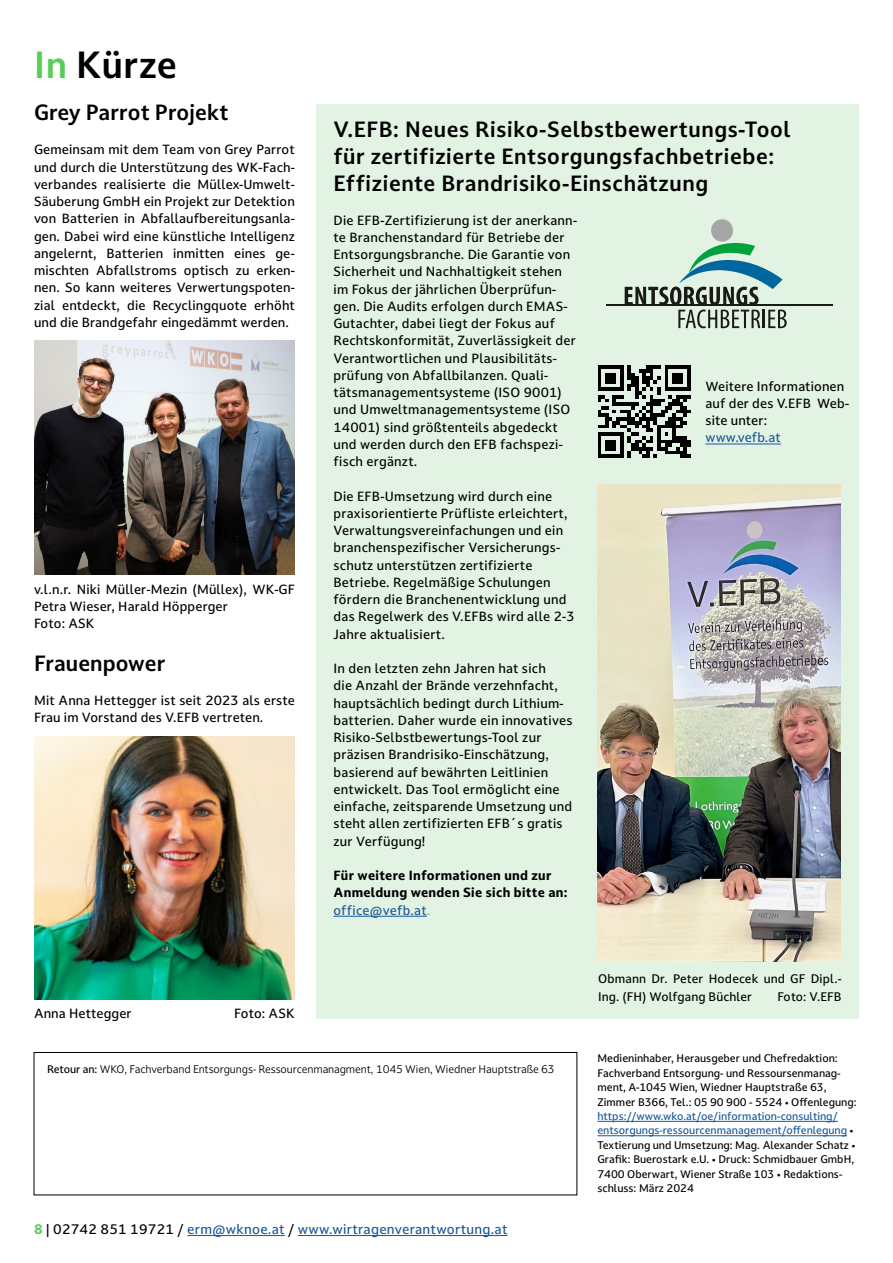
<style>
.page{position:relative;width:893px;height:1263px;background:#fff}
.page>*{position:absolute;margin:0;border:0;box-sizing:border-box;transform-origin:0 0}
.t1{font:700 36px "Darkmode Darkmode On";letter-spacing:.01em;color:#000}
.t2{font:700 21px/27px "Darkmode Darkmode On";letter-spacing:.025em;color:#000}
.t3{font:700 21px "Darkmode Darkmode On";color:#000}
.t4{font:500 13.2px "Darkmode Darkmode On";letter-spacing:.02em;color:#1b5899}
.t5{font:500 12.6px/17.2px "Darkmode Darkmode On";letter-spacing:.02em;color:#000}
.t6{font:12.6px/17.2px "Darkmode Darkmode On X Bold";letter-spacing:.02em;color:#000}
.t7{font:500 12.6px "Darkmode Darkmode On";letter-spacing:.01em;color:#1b5899}
.t8{font:500 11.85px/18.1px "Darkmode Darkmode On";letter-spacing:.01em;color:#000}
.t9{font:500 10.5px/14.4px "Darkmode Darkmode On";color:#000}
.t10{font:10.5px "Darkmode Darkmode On";letter-spacing:-.01em;color:#000}
.s1{color:#5acd59}
.s2{font-weight:500}
.s3{font-family:"Darkmode Darkmode On X Bold";font-weight:400;color:#5acd59}
.s4{color:#000}
.s5{color:#1b5899}
</style>
<div class="page">
<div style="left:34px;top:1052px;width:543px;height:143px;border:1px solid #000"></div>
<img style="left:34px;top:736px;width:261px;height:263px">
<img style="left:34px;top:341px;width:261px;height:233px">
<div style="left:316px;top:104px;width:543px;height:914px;background:#e2f3e4"></div>
<hr style="left:333px;top:916px;width:94px;height:1px;background:#1b5899">
<svg style="left:625px;top:219px;width:162px;height:109px"></svg>
<hr style="left:607px;top:305px;width:226px;height:1px;background:#1a1a17">
<img style="left:597px;top:485px;width:243px;height:477px">
<svg style="left:598px;top:365px;width:93px;height:93px"></svg>
<hr style="left:705px;top:443px;width:76px;height:1px;background:#1b5899">
<hr style="left:187px;top:1235px;width:98px;height:1px;background:#1b5899">
<hr style="left:298px;top:1235px;width:209px;height:1px;background:#1b5899">
<hr style="left:597px;top:1121px;width:241px;height:1px;background:#1b5899">
<hr style="left:597px;top:1135px;width:250px;height:1px;background:#1b5899">
<h1 class="t1" style="left:34px;top:40px;width:145px"><span class="s1">In</span> Kürze</h1>
<h2 class="t3" style="left:34px;top:98px;width:196px">Grey Parrot Projekt</h2>
<p class="t5" style="left:34px;top:141px;width:262px;text-align:justify">Gemeinsam mit dem Team von Grey Parrot und durch die Unterstützung des WK-Fach&shy;verbandes realisierte die Müllex-Umwelt-Säuberung GmbH ein Projekt zur Detektion von Batterien in Abfallaufbereitungsanla&shy;gen. Dabei wird eine künstliche Intelligenz angelernt, Batterien inmitten eines ge&shy;mischten Abfallstroms optisch zu erken&shy;nen. So kann weiteres Verwertungspoten&shy;zial entdeckt, die Recyclingquote erhöht und die Brandgefahr eingedämmt werden.</p>
<p class="t5" style="left:34px;top:580px;width:262px">v.l.n.r. Niki Müller-Mezin (Müllex), WK-GF<br>Petra Wieser, Harald Höpperger<br>Foto: ASK</p>
<h2 class="t3" style="left:34px;top:649px;width:133px">Frauenpower</h2>
<p class="t5" style="left:34px;top:692px;width:262px">Mit Anna Hettegger ist seit 2023 als erste<br>Frau im Vorstand des V.EFB vertreten.</p>
<p class="t5" style="left:34px;top:1005px;width:99px">Anna Hettegger</p>
<p class="t5" style="left:234px;top:1005px;width:62px">Foto: ASK</p>
<h2 class="t2" style="left:333px;top:115px;width:459px">V.EFB: Neues Risiko-Selbstbewertungs-Tool für zertifizierte Entsorgungsfachbetriebe:<br>Effiziente Brandrisiko-Einschätzung</h2>
<p class="t5" style="left:333px;top:211px;width:245px">Die EFB-Zertifizierung ist der anerkann&shy;te Branchenstandard für Betriebe der Entsorgungsbranche. Die Garantie von Sicherheit und Nachhaltigkeit stehen im Fokus der jährlichen Überprüfun&shy;gen. Die Audits erfolgen durch EMAS-Gutachter, dabei liegt der Fokus auf Rechtskonformität, Zuverlässigkeit der Verantwortlichen und Plausibilitäts&shy;prüfung von Abfallbilanzen. Quali&shy;tätsmanagementsysteme (ISO 9001) und Umweltmanagementsysteme (ISO 14001) sind größtenteils abgedeckt und werden durch den EFB fachspezi&shy;fisch ergänzt.</p>
<p class="t5" style="left:333px;top:487px;width:243px">Die EFB-Umsetzung wird durch eine praxisorientierte Prüfliste erleichtert, Verwaltungsvereinfachungen und ein branchenspezifischer Versicherungs&shy;schutz unterstützen zertifizierte Betriebe. Regelmäßige Schulungen fördern die Branchenentwicklung und das Regelwerk des V.EFBs wird alle 2-3<br>Jahre aktualisiert.</p>
<p class="t5" style="left:333px;top:659px;width:241px">In den letzten zehn Jahren hat sich<br>die Anzahl der Brände verzehnfacht, hauptsächlich bedingt durch Lithium&shy;batterien. Daher wurde ein innovatives Risiko-Selbstbewertungs-Tool zur präzisen Brandrisiko-Einschätzung, basierend auf bewährten Leitlinien entwickelt. Das Tool ermöglicht eine einfache, zeitsparende Umsetzung und steht allen zertifizierten EFB´s gratis zur Verfügung!</p>
<p class="t6" style="left:333px;top:866px;width:236px">Für weitere Informationen und zur<br>Anmeldung wenden Sie sich bitte an:</p>
<p class="t7" style="left:333px;top:901px;width:98px">office@vefb.at<span class="s1">.</span></p>
<p class="t5" style="left:705px;top:377px;width:145px">Weitere Informationen auf der des V.EFB Web&shy;site unter:</p>
<p class="t7" style="left:705px;top:429px;width:77px">www.vefb.at</p>
<p class="t8" style="left:598px;top:969px;width:245px">Obmann Dr. Peter Hodecek und GF Dipl.-<br>Ing. (FH) Wolfgang Büchler</p>
<p class="t8" style="left:777px;top:988px;width:66px">Foto: V.EFB</p>
<p class="t10" style="left:47px;top:1062px;width:509px"><span class="s2">Retour an:</span> WKO, Fachverband Entsorgungs- Ressourcenmanagment, 1045 Wien, Wiedner Hauptstraße 63</p>
<p class="t4" style="left:34px;top:1220px;width:475px"><span class="s3">8</span> <span class="s4">| 02742 851 19721 /</span> erm@wknoe.at <span class="s4">/</span> www.wirtragenverantwortung.at</p>
<p class="t9" style="left:597px;top:1051px;width:261px">Medieninhaber, Herausgeber und Chefredaktion:<br>Fachverband Entsorgung- und Ressoursenmanag&shy;ment, A-1045 Wien, Wiedner Hauptstraße 63, Zimmer B366, Tel.: 05 90 900 - 5524 • Offenlegung:</p>
<p class="t9" style="left:597px;top:1109px;width:259px"><span class="s5">https://www.wko.at/oe/information-consulting/ entsorgungs-ressourcenmanagement/offenlegung</span> • Textierung und Umsetzung: Mag. Alexander Schatz • Grafik: Buerostark e.U. • Druck: Schmidbauer GmbH, 7400 Oberwart, Wiener Straße 103 • Redaktions&shy;schluss: März 2024</p>
</div>
